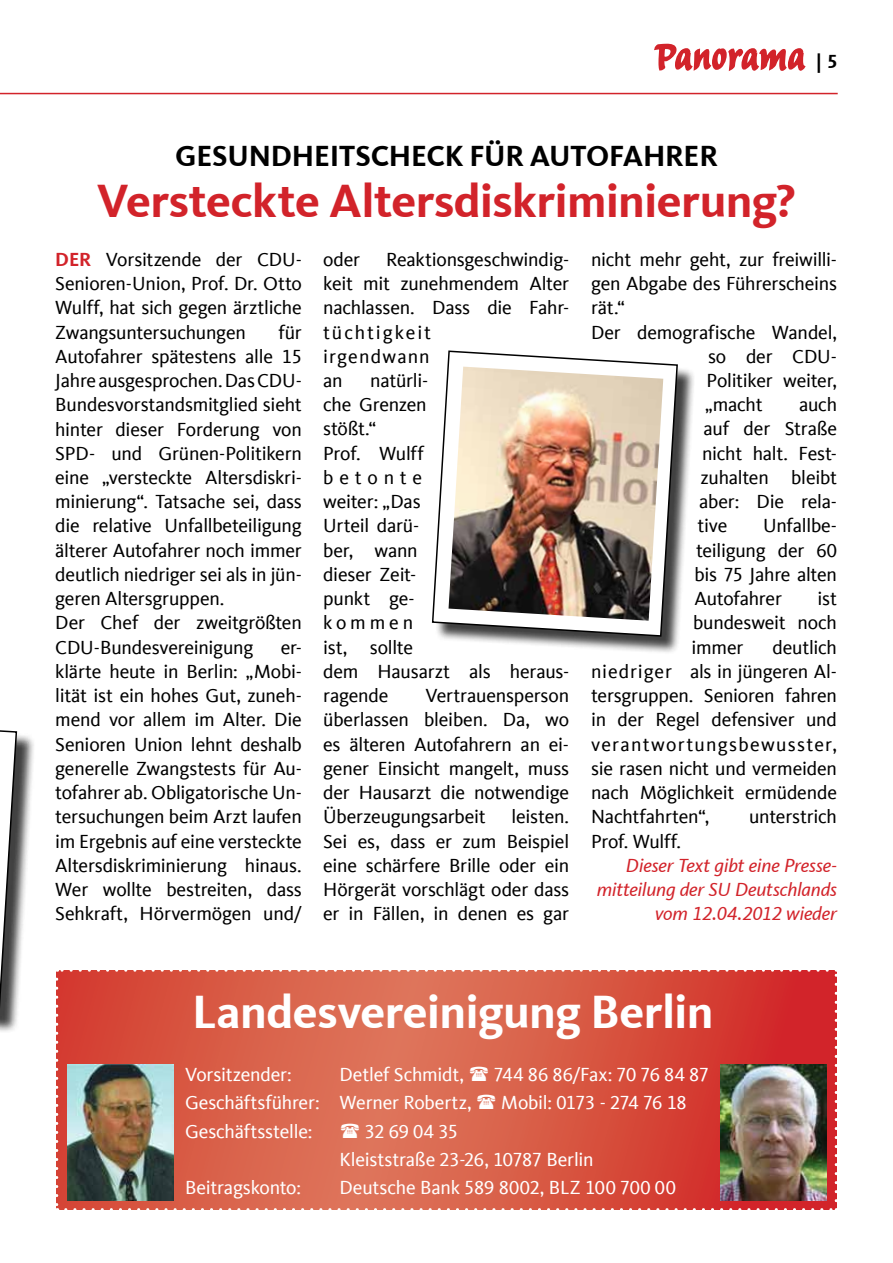
<style>
.page{position:relative;width:893px;height:1263px;background:#fff}
.page>*{position:absolute;margin:0;border:0;box-sizing:border-box;transform-origin:0 0}
.t1{font:700 48px "CDU Kievit Tab";letter-spacing:-.015em;color:#d2232a}
.t2{font:700 48px "CDU Kievit Tab";letter-spacing:-.015em;color:#fff}
.t3{font:700 30px "CDU Kievit Tab";letter-spacing:-.005em;color:#000}
.t4{font:19.5px/24.3px "CDU Kievit Tab";letter-spacing:-.015em;color:#000;text-align:justify}
.t5{font:19.5px/28.3px "CDU Kievit Tab";letter-spacing:-.01em;color:#fff}
.t6{font:italic 19.5px/24.3px "CDU Kievit Tab";letter-spacing:-.015em;color:#d2232a;text-align:right}
.t7{font:700 19.5px "CDU Kievit Tab";color:#d2232a}
.t8{font:700 19.5px "CDU Kievit Tab";color:#000}
</style>
<div class="page">
<svg style="left:654px;top:43px;width:152px;height:28px"></svg>
<hr style="left:0;top:93px;width:838px;height:1px;background:#d2232a">
<div style="left:0;top:698px;width:35px;height:335px;background:#000;opacity:.75"></div>
<svg style="left:0;top:698px;width:18px;height:318px"></svg>
<svg style="left:57px;top:970px;width:779px;height:239px;background:#d85744"></svg>
<svg style="left:56px;top:979px;width:2px;height:230px"></svg>
<svg style="left:66px;top:1208px;width:771px;height:2px;background:#e17d71"></svg>
<svg style="left:835px;top:970px;width:2px;height:231px"></svg>
<svg style="left:57px;top:970px;width:770px;height:2px;background:#e07a6d"></svg>
<img style="left:67px;top:1064px;width:107px;height:137px">
<img style="left:720px;top:1064px;width:106px;height:137px">
<div style="left:435px;top:353px;width:261px;height:302px;background:#000;opacity:.75"></div>
<svg style="left:431px;top:350px;width:248px;height:287px"></svg>
<img style="left:449px;top:367px;width:214px;height:254px">
<svg style="left:470px;top:1066px;width:18px;height:15px"></svg>
<svg style="left:477px;top:1094px;width:18px;height:15px"></svg>
<svg style="left:341px;top:1123px;width:18px;height:14px"></svg>
<p class="t8" style="left:816px;top:50px;width:23px">| 5</p>
<h2 class="t3" style="left:175px;top:138px;width:113px">Gesundheits</h2>
<h2 class="t3" style="left:371px;top:138px;width:258px">check für Autofahrer</h2>
<h1 class="t1" style="left:97px;top:172px;width:701px">Versteckte Altersdiskriminierung?</h1>
<p class="t4" style="left:591px;top:247px;width:247px">nicht mehr geht, zur freiwilli-</p>
<p class="t4" style="left:591px;top:272px;width:247px">gen Abgabe des Führerscheins</p>
<p class="t4" style="left:591px;top:296px;width:35px">rät.“</p>
<p class="t4" style="left:591px;top:320px;width:247px">Der demografische Wandel,</p>
<p class="t4" style="left:708px;top:344px;width:130px">so der CDU-</p>
<p class="t4" style="left:707px;top:368px;width:132px">Politiker weiter,</p>
<p class="t4" style="left:705px;top:393px;width:59px">„macht</p>
<p class="t4" style="left:799px;top:393px;width:40px">auch</p>
<p class="t4" style="left:704px;top:417px;width:135px">auf der Straße</p>
<p class="t4" style="left:702px;top:441px;width:136px">nicht halt. Fest-</p>
<p class="t4" style="left:701px;top:465px;width:138px">zuhalten bleibt</p>
<p class="t4" style="left:699px;top:490px;width:140px">aber: Die rela-</p>
<p class="t4" style="left:698px;top:514px;width:31px">tive</p>
<p class="t4" style="left:323px;top:247px;width:247px;text-align:left;text-indent:63px">Reaktionsgeschwindig&shy;keit mit zunehmendem Alter nachlassen. Dass die Fahr&shy;tüchtigkeit<br>irgendwann<br>an</p>
<p class="t4" style="left:323px;top:247px;width:39px">oder</p>
<p class="t4" style="left:55px;top:247px;width:248px;text-indent:51px">Vorsitzende der CDU-Senioren-Union, Prof. Dr. Otto Wulff, hat sich gegen ärztliche Zwangsuntersuchungen</p>
<p class="t7" style="left:55px;top:248px;width:25px">Der</p>
<p class="t4" style="left:55px;top:320px;width:248px;text-align:left;text-indent:223px">für<br>Autofahrer spätestens alle 15<br>Jahre ausgesprochen. Das CDU-<br>Bundesvorstandsmitglied sieht hinter dieser Forderung von<br>SPD- und Grünen-Politikern eine „versteckte Altersdiskri&shy;minierung“. Tatsache sei, dass die relative Unfallbeteiligung älterer Autofahrer noch immer deutlich niedriger sei als in jün&shy;geren Altersgruppen.<br>Der Chef der zweitgrößten<br>CDU-Bundesvereinigung</p>
<p class="t4" style="left:323px;top:368px;width:247px;text-align:left;text-indent:47px">natürli-<br>che Grenzen<br>stößt.“<br>Prof. Wulff<br>betonte<br>weiter: „Das<br>Urteil darü-<br>ber, wann<br>dieser Zeit-<br>punkt ge-<br>kommen<br>ist, sollte<br>dem Hausarzt als heraus&shy;ragende</p>
<p class="t4" style="left:695px;top:514px;width:144px;text-indent:69px">Unfallbe&shy;teiligung der 60 bis 75 Jahre alten Autofahrer</p>
<p class="t4" style="left:692px;top:587px;width:147px;text-indent:126px">ist bundesweit noch immer</p>
<p class="t4" style="left:591px;top:635px;width:248px;text-indent:181px">deutlich niedriger als in jüngeren Al&shy;tersgruppen. Senioren fahren in der Regel defensiver und verantwortungsbewusster, sie rasen nicht und vermeiden nach Möglichkeit ermüdende Nachtfahrten“,</p>
<p class="t4" style="left:55px;top:635px;width:248px;text-indent:225px">er&shy;klärte heute in Berlin: „Mobi&shy;lität ist ein hohes Gut, zuneh&shy;mend vor allem im Alter. Die Senioren Union lehnt deshalb generelle Zwangstests für Au&shy;tofahrer ab. Obligatorische Un&shy;tersuchungen beim Arzt laufen im Ergebnis auf eine versteckte Altersdiskriminierung hinaus.<br>Wer wollte bestreiten, dass Sehkraft, Hörvermögen und/</p>
<p class="t4" style="left:323px;top:684px;width:247px;text-indent:102px">Vertrauensperson überlassen bleiben. Da, wo es älteren Autofahrern an ei&shy;gener Einsicht mangelt, muss der Hausarzt die notwendige Überzeugungsarbeit</p>
<p class="t4" style="left:323px;top:805px;width:247px;text-indent:188px">leisten.<br>Sei es, dass er zum Beispiel eine schärfere Brille oder ein Hörgerät vorschlägt oder dass er in Fällen, in denen es gar</p>
<p class="t4" style="left:749px;top:805px;width:89px">unterstrich</p>
<p class="t4" style="left:591px;top:829px;width:92px">Prof. Wulff.</p>
<p class="t6" style="left:597px;top:853px;width:242px">Dieser Text gibt eine Presse&shy;mitteilung der SU Deutschlands vom 12.04.2012 wieder</p>
<h1 class="t2" style="left:192px;top:984px;width:523px">Landesvereinigung Berlin</h1>
<p class="t5" style="left:185px;top:1060px;width:108px">Vorsitzender:</p>
<p class="t5" style="left:340px;top:1060px;width:126px">Detlef Schmidt,</p>
<p class="t5" style="left:494px;top:1060px;width:217px">744 86 86/Fax: 70 76 84 87</p>
<p class="t5" style="left:185px;top:1089px;width:288px">Geschäftsführer: Werner Robertz,</p>
<p class="t5" style="left:501px;top:1089px;width:187px">Mobil: 0173 - 274 76 18</p>
<p class="t5" style="left:185px;top:1117px;width:129px">Geschäftsstelle:</p>
<p class="t5" style="left:340px;top:1117px;width:256px;text-indent:25px">32 69 04 35<br>Kleiststraße 23-26, 10787 Berlin</p>
<p class="t5" style="left:185px;top:1173px;width:118px">Beitragskonto:</p>
<p class="t5" style="left:340px;top:1173px;width:338px">Deutsche Bank 589 8002, BLZ 100 700 00</p>
</div>
